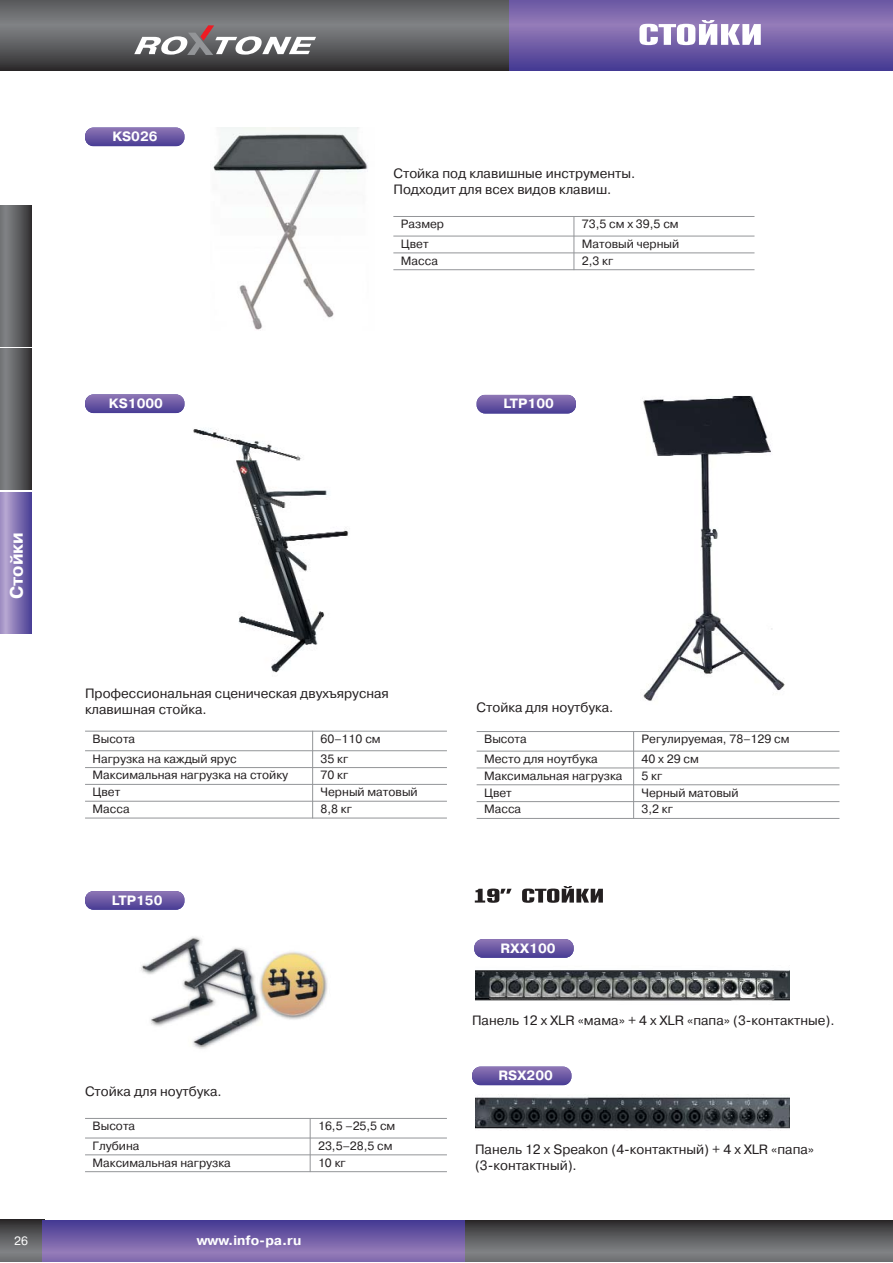
<style>
.page{position:relative;width:893px;height:1263px;background:#fff}
.page>*{position:absolute;margin:0;border:0;box-sizing:border-box;transform-origin:0 0}
.t1{font:700 18px "Pragmatica C";color:#fff}
.t2{font:13.5px/16.2px "Pragmatica C";color:#231f20}
.t3{font:700 13.5px "Pragmatica C";color:#fff}
.t4{font:12px "Pragmatica C";color:#231f20}
.t5{font:12px "Pragmatica C";color:#fff}
</style>
<div class="page">
<svg style="left:0;top:0;width:509px;height:71px;background:#5d5d60"></svg>
<svg style="left:509px;top:0;width:383px;height:71px;background:#6f5ca6"></svg>
<svg style="left:134px;top:25px;width:182px;height:30px"></svg>
<svg style="left:465px;top:1220px;width:427px;height:42px;background:#5e5f61"></svg>
<svg style="left:0;top:1220px;width:43px;height:42px;background:#5f5f63"></svg>
<svg style="left:43px;top:1220px;width:422px;height:42px;background:#725ea7"></svg>
<svg style="left:0;top:492px;width:32px;height:141px;background:#8576b5"></svg>
<svg style="left:0;top:349px;width:32px;height:141px;background:#5f6062"></svg>
<svg style="left:0;top:205px;width:32px;height:141px;background:#5f6062"></svg>
<svg style="left:639px;top:20px;width:122px;height:25px"></svg>
<img style="left:141px;top:936px;width:187px;height:113px">
<hr style="left:310px;top:1118px;width:1px;height:54px;background:#939598">
<hr style="left:85px;top:1118px;width:362px;height:1px;background:#939598">
<hr style="left:85px;top:1138px;width:362px;height:1px;background:#939598">
<hr style="left:85px;top:1154px;width:362px;height:1px;background:#939598">
<hr style="left:85px;top:1171px;width:362px;height:1px;background:#939598">
<svg style="left:85px;top:891px;width:99px;height:19px;background:#6b59a4"></svg>
<svg style="left:475px;top:886px;width:128px;height:17px"></svg>
<div style="left:472px;top:965px;width:321px;height:40px;background:linear-gradient(to bottom,#fff,#fff)"></div>
<img style="left:475px;top:965px;width:314px;height:40px">
<img style="left:475px;top:1097px;width:314px;height:32px">
<svg style="left:474px;top:939px;width:100px;height:19px;background:#6b59a4"></svg>
<svg style="left:472px;top:1067px;width:99px;height:18px;background:#6b58a4"></svg>
<img style="left:193px;top:428px;width:156px;height:245px">
<hr style="left:312px;top:731px;width:1px;height:87px;background:#939598">
<hr style="left:85px;top:731px;width:362px;height:1px;background:#939598">
<hr style="left:85px;top:750px;width:362px;height:1px;background:#939598">
<hr style="left:85px;top:767px;width:362px;height:1px;background:#939598">
<hr style="left:85px;top:784px;width:362px;height:1px;background:#939598">
<hr style="left:85px;top:801px;width:362px;height:1px;background:#939598">
<hr style="left:85px;top:818px;width:362px;height:1px;background:#939598">
<svg style="left:85px;top:394px;width:99px;height:19px;background:#6c5aa5"></svg>
<img style="left:642px;top:396px;width:143px;height:305px">
<hr style="left:633px;top:731px;width:1px;height:88px;background:#939598">
<hr style="left:477px;top:731px;width:362px;height:1px;background:#939598">
<hr style="left:477px;top:751px;width:362px;height:1px;background:#939598">
<hr style="left:477px;top:768px;width:362px;height:1px;background:#939598">
<hr style="left:477px;top:784px;width:362px;height:1px;background:#939598">
<hr style="left:477px;top:801px;width:362px;height:1px;background:#939598">
<hr style="left:477px;top:818px;width:362px;height:1px;background:#939598">
<svg style="left:477px;top:395px;width:99px;height:18px;background:#6c59a4"></svg>
<img style="left:213px;top:128px;width:155px;height:202px">
<svg style="left:85px;top:128px;width:99px;height:18px;background:#6b58a4"></svg>
<hr style="left:573px;top:216px;width:1px;height:54px;background:#939598">
<hr style="left:393px;top:216px;width:361px;height:1px;background:#939598">
<hr style="left:393px;top:236px;width:361px;height:1px;background:#939598">
<hr style="left:393px;top:253px;width:361px;height:1px;background:#939598">
<hr style="left:393px;top:269px;width:361px;height:1px;background:#939598">
<h1 class="t1" style="left:10px;top:599px;width:68px;rotate:-90deg">Стойки</h1>
<p class="t3" style="left:112px;top:132px;width:47px">KS026</p>
<p class="t3" style="left:109px;top:398px;width:56px">KS1000</p>
<p class="t2" style="left:393px;top:167px;width:243px">Стойка под клавишные инструменты.<br>Подходит для всех видов клавиш.</p>
<p class="t4" style="left:401px;top:220px;width:45px">Размер</p>
<p class="t4" style="left:582px;top:220px;width:98px">73,5 см х 39,5 см</p>
<p class="t4" style="left:401px;top:239px;width:29px">Цвет</p>
<p class="t4" style="left:582px;top:239px;width:99px">Матовый черный</p>
<p class="t4" style="left:401px;top:256px;width:39px">Масса</p>
<p class="t4" style="left:582px;top:256px;width:33px">2,3 кг</p>
<p class="t3" style="left:503px;top:399px;width:52px">LTP100</p>
<p class="t2" style="left:85px;top:687px;width:305px">Профессиональная сценическая двухъярусная клавишная стойка.</p>
<p class="t4" style="left:93px;top:735px;width:44px">Высота</p>
<p class="t4" style="left:320px;top:735px;width:62px">60–110 см</p>
<p class="t4" style="left:93px;top:754px;width:146px">Нагрузка на каждый ярус</p>
<p class="t4" style="left:320px;top:754px;width:29px">35 кг</p>
<p class="t4" style="left:93px;top:771px;width:197px">Максимальная нагрузка на стойку</p>
<p class="t4" style="left:320px;top:771px;width:29px">70 кг</p>
<p class="t4" style="left:93px;top:788px;width:29px">Цвет</p>
<p class="t4" style="left:320px;top:788px;width:99px">Черный матовый</p>
<p class="t4" style="left:93px;top:805px;width:39px">Масса</p>
<p class="t4" style="left:320px;top:805px;width:33px">8,8 кг</p>
<p class="t3" style="left:112px;top:895px;width:52px">LTP150</p>
<p class="t2" style="left:85px;top:1085px;width:138px">Стойка для ноутбука.</p>
<p class="t4" style="left:93px;top:1122px;width:44px">Высота</p>
<p class="t4" style="left:318px;top:1122px;width:79px">16,5 –25,5 см</p>
<p class="t4" style="left:93px;top:1141px;width:48px">Глубина</p>
<p class="t4" style="left:318px;top:1141px;width:76px">23,5–28,5 см</p>
<p class="t4" style="left:93px;top:1158px;width:140px">Максимальная нагрузка</p>
<p class="t4" style="left:318px;top:1158px;width:29px">10 кг</p>
<p class="t2" style="left:477px;top:701px;width:138px">Стойка для ноутбука.</p>
<p class="t4" style="left:484px;top:735px;width:44px">Высота</p>
<p class="t4" style="left:641px;top:735px;width:150px">Регулируемая, 78–129 см</p>
<p class="t4" style="left:484px;top:755px;width:115px">Место для ноутбука</p>
<p class="t4" style="left:641px;top:755px;width:59px">40 x 29 см</p>
<p class="t4" style="left:484px;top:771px;width:140px">Максимальная нагрузка</p>
<p class="t4" style="left:641px;top:771px;width:22px">5 кг</p>
<p class="t4" style="left:484px;top:788px;width:29px">Цвет</p>
<p class="t4" style="left:641px;top:788px;width:99px">Черный матовый</p>
<p class="t4" style="left:484px;top:805px;width:39px">Масса</p>
<p class="t4" style="left:641px;top:805px;width:33px">3,2 кг</p>
<p class="t3" style="left:500px;top:943px;width:57px">RXX100</p>
<p class="t2" style="left:472px;top:1014px;width:364px">Панель 12 х XLR «мама» + 4 х XLR «папа» (3-контактные).</p>
<p class="t3" style="left:498px;top:1071px;width:56px">RSX200</p>
<p class="t2" style="left:475px;top:1143px;width:341px">Панель 12 х Speakon (4-контактный) + 4 х XLR «папа» (3-контактный).</p>
<p class="t5" style="left:14px;top:1237px;width:15px">26</p>
<p class="t3" style="left:197px;top:1235px;width:106px">www.info-pa.ru</p>
</div>
